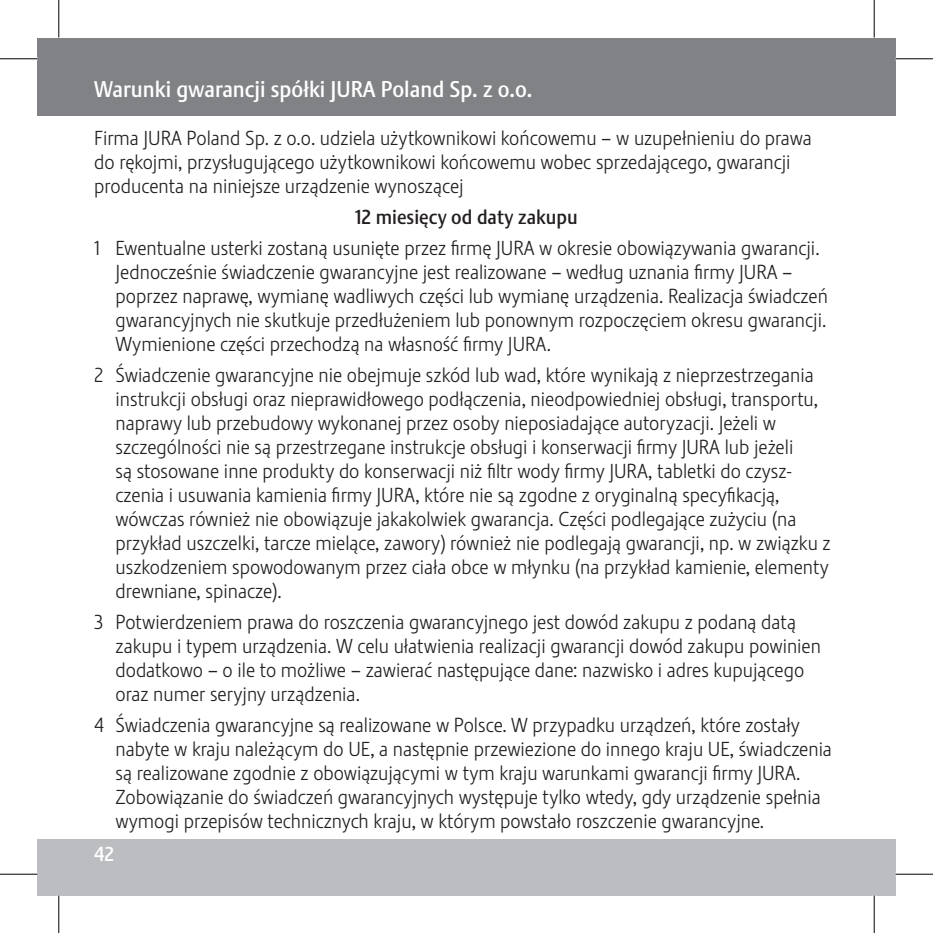
<style>
.page{position:relative;width:933px;height:933px;background:#fff}
.page>*{position:absolute;margin:0;border:0;box-sizing:border-box;transform-origin:0 0}
.t1{font:22.5px "Stalemate Pro 2 J Medium";color:#fff}
.t2{font:20px/24px "Stalemate Pro 2 J Light";color:#231f20}
.t3{font:20px "Stalemate Pro 2 J Medium";color:#231f20}
.t4{font:20px "Stalemate Pro 2 J Medium";color:#fff}
</style>
<div class="page">
<div style="left:38px;top:838px;width:857px;height:57px;background:#bcbdc0"></div>
<div style="left:38px;top:38px;width:21px;height:77px;background:#808285"></div>
<div style="left:59px;top:38px;width:836px;height:77px;background:#808285"></div>
<hr style="left:0;top:58px;width:38px;height:1px;background:#000">
<hr style="left:895px;top:58px;width:37px;height:1px;background:#000">
<hr style="left:0;top:873px;width:38px;height:1px;background:#000">
<hr style="left:895px;top:873px;width:37px;height:1px;background:#000">
<hr style="left:58px;top:0;width:1px;height:37px;background:#000">
<hr style="left:58px;top:895px;width:1px;height:37px;background:#000">
<hr style="left:873px;top:0;width:1px;height:37px;background:#000">
<hr style="left:873px;top:895px;width:1px;height:37px;background:#000">
<p class="t1" style="left:94px;top:75px;width:439px">Warunki gwarancji spółki JURA Poland Sp. z o.o.</p>
<p class="t2" style="left:94px;top:126px;width:719px">Firma JURA Poland Sp. z o.o. udziela użytkownikowi końcowemu – w uzupełnieniu do prawa do rękojmi, przysługującego użytkownikowi końcowemu wobec sprzedającego, gwarancji producenta na niniejsze urządzenie wynoszącej</p>
<p class="t3" style="left:355px;top:205px;width:224px">12 miesięcy od daty zakupu</p>
<p class="t2" style="left:115px;top:236px;width:714px;text-indent:-21px">1 Ewentualne usterki zostaną usunięte przez firmę JURA w okresie obowiązywania gwarancji.<br>Jednocześnie świadczenie gwarancyjne jest realizowane – według uznania firmy JURA – poprzez naprawę, wymianę wadliwych części lub wymianę urządzenia. Realizacja świadczeń gwarancyjnych nie skutkuje przedłużeniem lub ponownym rozpoczęciem okresu gwarancji.<br>Wymienione części przechodzą na własność firmy JURA.</p>
<p class="t2" style="left:115px;top:363px;width:716px;text-indent:-21px">2 Świadczenie gwarancyjne nie obejmuje szkód lub wad, które wynikają z nieprzestrzegania instrukcji obsługi oraz nieprawidłowego podłączenia, nieodpowiedniej obsługi, transportu, naprawy lub przebudowy wykonanej przez osoby nieposiadające autoryzacji. Jeżeli w szczególności nie są przestrzegane instrukcje obsługi i konserwacji firmy JURA lub jeżeli<br>są stosowane inne produkty do konserwacji niż filtr wody firmy JURA, tabletki do czysz&shy;czenia i usuwania kamienia firmy JURA, które nie są zgodne z oryginalną specyfikacją, wówczas również nie obowiązuje jakakolwiek gwarancja. Części podlegające zużyciu (na przykład uszczelki, tarcze mielące, zawory) również nie podlegają gwarancji, np. w związku z uszkodzeniem spowodowanym przez ciała obce w młynku (na przykład kamienie, elementy drewniane, spinacze).</p>
<p class="t2" style="left:115px;top:610px;width:707px;text-indent:-21px">3 Potwierdzeniem prawa do roszczenia gwarancyjnego jest dowód zakupu z podaną datą zakupu i typem urządzenia. W celu ułatwienia realizacji gwarancji dowód zakupu powinien dodatkowo – o ile to możliwe – zawierać następujące dane: nazwisko i adres kupującego oraz numer seryjny urządzenia.</p>
<p class="t2" style="left:115px;top:713px;width:718px;text-indent:-21px">4 Świadczenia gwarancyjne są realizowane w Polsce. W przypadku urządzeń, które zostały nabyte w kraju należącym do UE, a następnie przewiezione do innego kraju UE, świadczenia są realizowane zgodnie z obowiązującymi w tym kraju warunkami gwarancji firmy JURA.<br>Zobowiązanie do świadczeń gwarancyjnych występuje tylko wtedy, gdy urządzenie spełnia wymogi przepisów technicznych kraju, w którym powstało roszczenie gwarancyjne.</p>
<p class="t4" style="left:94px;top:841px;width:21px">42</p>
</div>
